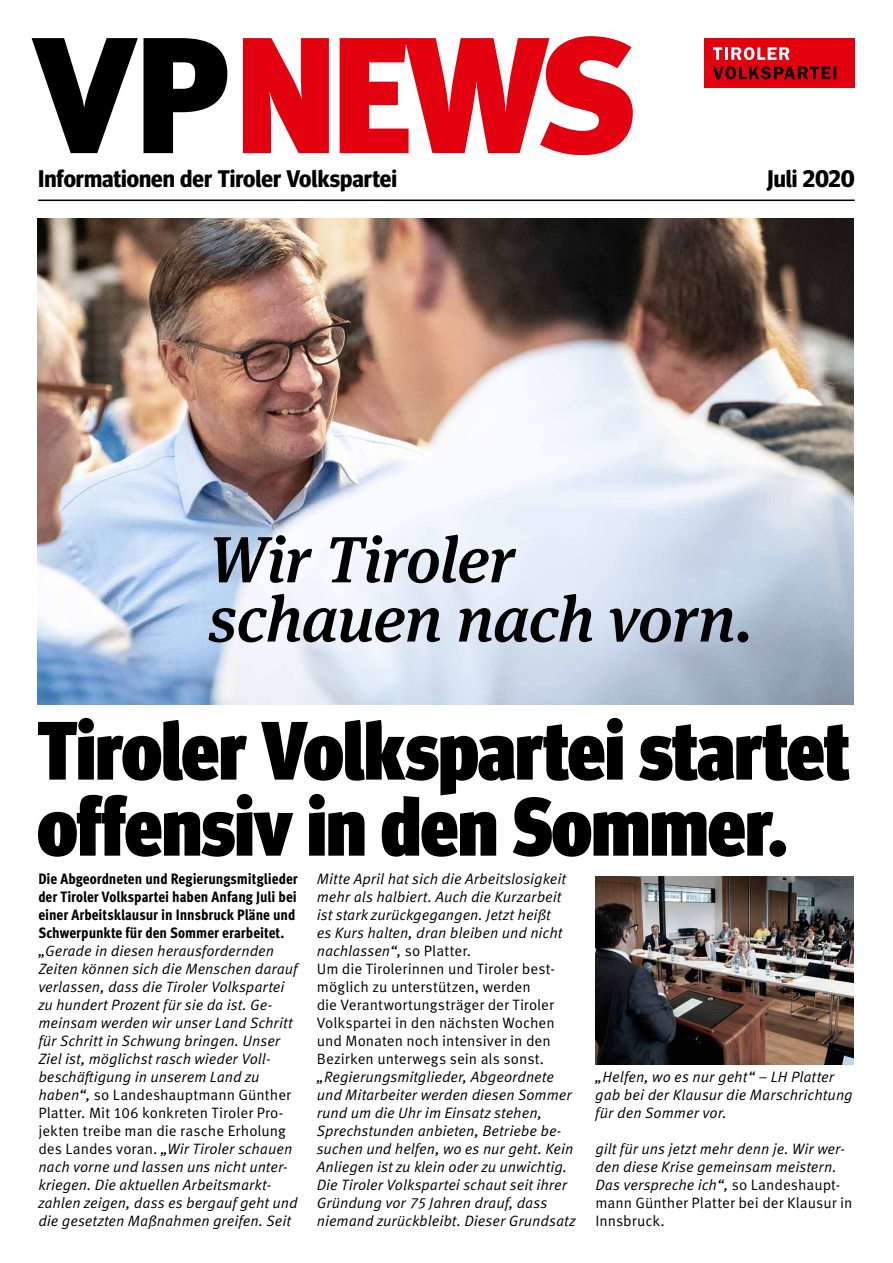
<style>
.page{position:relative;width:893px;height:1263px;background:#fff}
.page>*{position:absolute;margin:0;border:0;box-sizing:border-box;transform-origin:0 0}
.t1{font:900 165px "Meta OT";letter-spacing:-.05em;color:#e3000f}
.t2{font:900 condensed 82.8px/76.1px "Meta Headline OT";letter-spacing:-.01em;color:#000}
.t3{font:italic 500 65.1px/59.2px "Meta Serif OT";letter-spacing:-.015em;color:#000}
.t4{font:700 24px "Meta Headline OT";color:#000}
.t5{font:15px/18px "Meta OT Norm Ita";color:#000}
.t6{font:15px/18px "Meta OT Norm";color:#000}
.t7{font:800 condensed 15px/18px "Meta OT";color:#000}
.s1{color:#000}
.s2{font-size:65.25px}
.s3{font-family:"Meta OT Norm Ita"}
.s4{font-family:"Meta OT Norm"}
</style>
<div class="page">
<img style="left:37px;top:218px;width:817px;height:486px">
<hr style="left:38px;top:200px;width:817px;height:1px;background:#000">
<div style="left:704px;top:38px;width:151px;height:50px;background:#e3000f"></div>
<svg style="left:713px;top:47px;width:76px;height:13px"></svg>
<svg style="left:713px;top:67px;width:123px;height:12px"></svg>
<img style="left:595px;top:876px;width:259px;height:188px">
<h1 class="t1" style="left:34px;top:-4px;width:606px"><span class="s1">VP</span>NEWS</h1>
<h3 class="t4" style="left:38px;top:164px;width:360px">Informationen der Tiroler Volkspartei</h3>
<h3 class="t4" style="left:767px;top:164px;width:89px">Juli 2020</h3>
<h3 class="t3" style="left:208px;top:530px;width:546px">Wir Tiroler schauen nach <span class="s2">vorn.</span></h3>
<h2 class="t2" style="left:37px;top:716px;width:814px">Tiroler Volkspartei startet offensiv in den Sommer.</h2>
<p class="t7" style="left:38px;top:870px;width:261px">Die Abgeordneten und Regierungsmitglieder der Tiroler Volkspartei haben Anfang Juli bei einer Arbeitsklausur in Innsbruck Pläne und Schwerpunkte für den Sommer erarbeitet.</p>
<p class="t5" style="left:38px;top:942px;width:261px">„Gerade in diesen herausfordernden Zeiten können sich die Menschen darauf verlassen, dass die Tiroler Volkspartei zu hundert Prozent für sie da ist. Ge&shy;meinsam werden wir unser Land Schritt für Schritt in Schwung bringen. Unser Ziel ist, möglichst rasch wieder Voll&shy;beschäftigung in unserem Land zu</p>
<p class="t6" style="left:38px;top:1086px;width:254px"><span class="s3">haben“,</span> so Landeshauptmann Günther<br>Platter. Mit 106 konkreten Tiroler Pro&shy;jekten treibe man die rasche Erholung</p>
<p class="t5" style="left:38px;top:1140px;width:261px"><span class="s4">des Landes voran.</span> „Wir Tiroler schauen nach vorne und lassen uns nicht unter&shy;kriegen. Die aktuellen Arbeitsmarkt&shy;zahlen zeigen, dass es bergauf geht und die gesetzten Maßnahmen greifen. Seit</p>
<p class="t5" style="left:317px;top:870px;width:251px">Mitte April hat sich die Arbeitslosigkeit mehr als halbiert. Auch die Kurzarbeit ist stark zurückgegangen. Jetzt heißt es Kurs halten, dran bleiben und nicht nachlassen“, <span class="s4">so Platter.</span></p>
<p class="t6" style="left:317px;top:960px;width:240px">Um die Tirolerinnen und Tiroler best&shy;möglich zu unterstützen, werden<br>die Verantwortungsträger der Tiroler Volkspartei in den nächsten Wochen und Monaten noch intensiver in den Bezirken unterwegs sein als sonst.</p>
<p class="t5" style="left:317px;top:1068px;width:260px">„Regierungsmitglieder, Abgeordnete und Mitarbeiter werden diesen Sommer rund um die Uhr im Einsatz stehen, Sprechstunden anbieten, Betriebe be&shy;suchen und helfen, wo es nur geht. Kein Anliegen ist zu klein oder zu unwichtig.<br>Die Tiroler Volkspartei schaut seit ihrer Gründung vor 75 Jahren drauf, dass niemand zurückbleibt. Dieser Grundsatz</p>
<p class="t5" style="left:595px;top:1068px;width:259px">„Helfen, wo es nur geht“ – LH Platter gab bei der Klausur die Marschrichtung für den Sommer vor.</p>
<p class="t5" style="left:595px;top:1140px;width:251px">gilt für uns jetzt mehr denn je. Wir wer&shy;den diese Krise gemeinsam meistern.<br>Das verspreche ich“, <span class="s4">so Landeshaupt-</span></p>
<p class="t6" style="left:595px;top:1194px;width:259px">mann Günther Platter bei der Klausur in<br>Innsbruck.</p>
</div>
